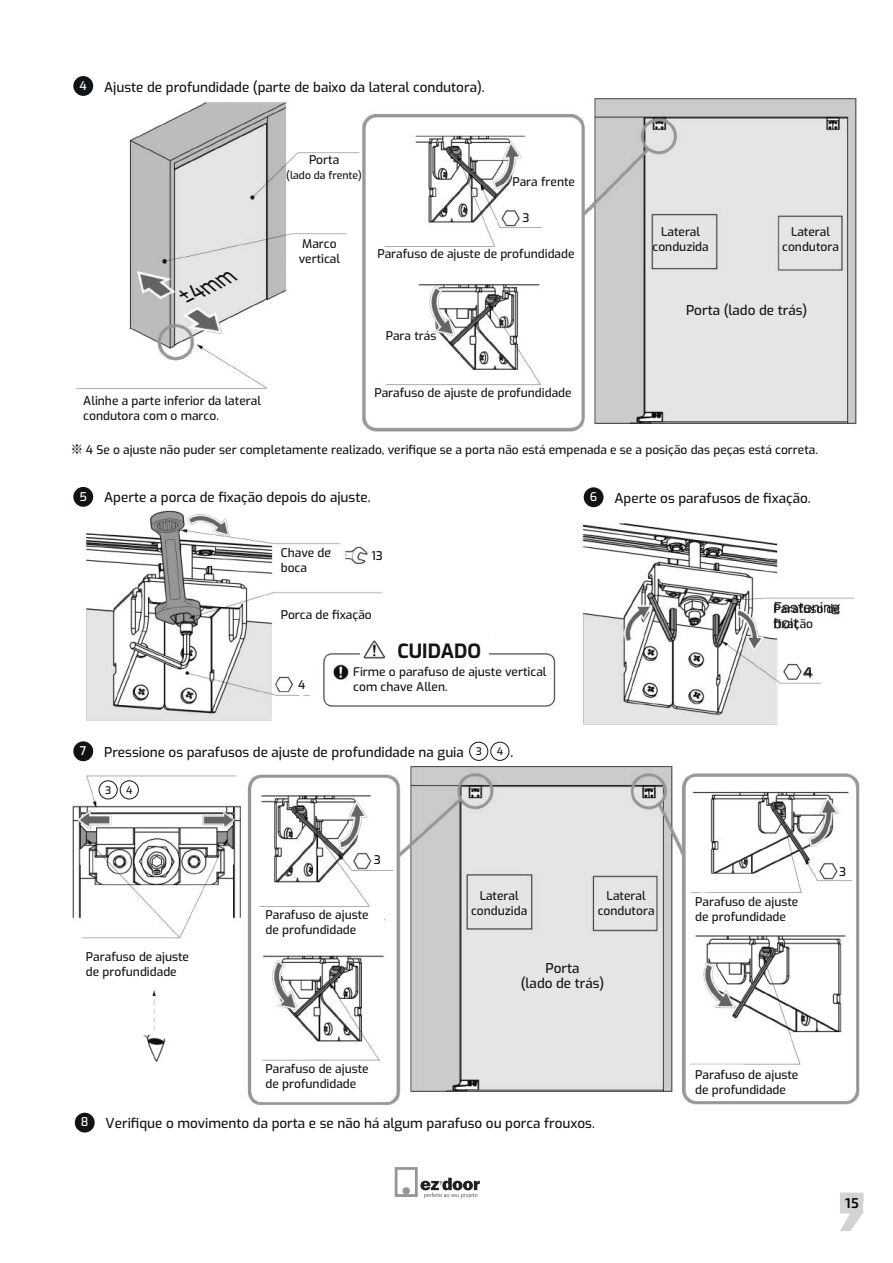
<style>
.page{position:relative;width:893px;height:1263px;background:#fff}
.page>*{position:absolute;margin:0;border:0;box-sizing:border-box;transform-origin:0 0}
.t1{font:italic 22.35px "Exo";color:#111416;scale:.83 1}
.t2{font:19.5px "Exo";color:#111416}
.t3{font:600 14.25px "Exo 2";color:#000001}
.t4{font:13.5px/15px "Exo";color:#111416;text-align:center}
.t5{font:12px/15px "Exo";color:#111416}
.t6{font:12px "Exo";color:#fff}
.t7{font:10.5px "Exo";color:#111416}
</style>
<div class="page">
<img style="left:72px;top:76px;width:788px;height:1111px">
<svg style="left:395px;top:1167px;width:85px;height:31px"></svg>
<div style="left:403px;top:1187px;width:7px;height:7px;background:#939598;border-radius:50%"></div>
<div style="left:73px;top:76px;width:20px;height:20px;background:#111416;border-radius:50%"></div>
<div style="left:73px;top:487px;width:20px;height:20px;background:#111416;border-radius:50%"></div>
<div style="left:73px;top:741px;width:20px;height:20px;background:#111416;border-radius:50%"></div>
<div style="left:75px;top:1113px;width:20px;height:19px;background:#111416;border-radius:50%"></div>
<div style="left:584px;top:487px;width:19px;height:20px;background:#111416;border-radius:50%"></div>
<div style="left:470px;top:742px;width:18px;height:18px;background:#fff;border-radius:50%"></div>
<div style="left:469px;top:742px;width:19px;height:19px;border:1px solid #111416;border-radius:50%"></div>
<div style="left:491px;top:742px;width:18px;height:18px;background:#fff;border-radius:50%"></div>
<div style="left:490px;top:742px;width:19px;height:19px;border:1px solid #111416;border-radius:50%"></div>
<div style="left:99px;top:781px;width:18px;height:18px;background:#fff;border-radius:50%"></div>
<div style="left:99px;top:780px;width:19px;height:19px;border:1px solid #111416;border-radius:50%"></div>
<div style="left:120px;top:781px;width:18px;height:18px;background:#fff;border-radius:50%"></div>
<div style="left:120px;top:780px;width:19px;height:19px;border:1px solid #111416;border-radius:50%"></div>
<svg style="left:840px;top:1192px;width:24px;height:39px"></svg>
<p class="t6" style="left:80px;top:77px;width:9px">4</p>
<p class="t4" style="left:104px;top:79px;width:382px">Ajuste de profundidade (parte de baixo da lateral condutora).</p>
<p class="t5" style="left:309px;top:151px;width:32px">Porta</p>
<p class="t7" style="left:286px;top:167px;width:77px">(lado da frente)</p>
<p class="t5" style="left:512px;top:174px;width:64px">Para frente</p>
<p class="t5" style="left:522px;top:210px;width:8px">3</p>
<h1 class="t1" style="left:177px;top:284px;width:71px;rotate:-27deg">±4mm</h1>
<p class="t5" style="left:299px;top:236px;width:43px">Marco vertical</p>
<p class="t5" style="left:377px;top:246px;width:199px">Parafuso de ajuste de profundidade</p>
<p class="t5" style="left:386px;top:327px;width:52px">Para trás</p>
<p class="t5" style="left:652px;top:223px;width:58px;text-align:center">Lateral conduzida</p>
<p class="t5" style="left:782px;top:223px;width:58px;text-align:center">Lateral condutora</p>
<p class="t4" style="left:686px;top:301px;width:123px">Porta (lado de trás)</p>
<p class="t5" style="left:374px;top:385px;width:199px">Parafuso de ajuste de profundidade</p>
<p class="t5" style="left:83px;top:393px;width:179px">Alinhe a parte inferior da lateral condutora com o marco.</p>
<p class="t5" style="left:86px;top:441px;width:734px">4 Se o ajuste não puder ser completamente realizado, verifique se a porta não está empenada e se a posição das peças está correta.</p>
<p class="t6" style="left:80px;top:487px;width:9px">5</p>
<p class="t4" style="left:104px;top:489px;width:268px">Aperte a porca de fixação depois do ajuste.</p>
<p class="t5" style="left:281px;top:545px;width:52px">Chave de boca</p>
<p class="t5" style="left:281px;top:606px;width:93px">Porca de fixação</p>
<p class="t5" style="left:371px;top:548px;width:13px">13</p>
<h2 class="t2" style="left:397px;top:637px;width:85px">CUIDADO</h2>
<p class="t5" style="left:298px;top:676px;width:9px">4</p>
<p class="t5" style="left:353px;top:664px;width:195px">Firme o parafuso de ajuste vertical com chave Allen.</p>
<p class="t6" style="left:80px;top:742px;width:8px">7</p>
<p class="t4" style="left:104px;top:744px;width:361px">Pressione os parafusos de ajuste de profundidade na guia</p>
<p class="t4" style="left:511px;top:744px;width:4px">.</p>
<p class="t7" style="left:476px;top:743px;width:8px">3</p>
<p class="t7" style="left:497px;top:743px;width:8px">4</p>
<p class="t7" style="left:105px;top:782px;width:8px">3</p>
<p class="t7" style="left:126px;top:782px;width:8px">4</p>
<p class="t5" style="left:374px;top:852px;width:8px">3</p>
<p class="t6" style="left:590px;top:488px;width:9px">6</p>
<p class="t4" style="left:614px;top:490px;width:198px">Aperte os parafusos de fixação.</p>
<p class="t5" style="left:773px;top:600px;width:68px">Parafuso de fixação</p>
<p class="t5" style="left:805px;top:664px;width:9px">4</p>
<p class="t5" style="left:839px;top:864px;width:8px">3</p>
<p class="t5" style="left:86px;top:948px;width:105px">Parafuso de ajuste de profundidade</p>
<p class="t5" style="left:266px;top:907px;width:105px">Parafuso de ajuste de profundidade</p>
<p class="t5" style="left:266px;top:1061px;width:105px">Parafuso de ajuste de profundidade</p>
<p class="t5" style="left:471px;top:887px;width:58px;text-align:center">Lateral conduzida</p>
<p class="t5" style="left:598px;top:887px;width:58px;text-align:center">Lateral condutora</p>
<p class="t4" style="left:521px;top:960px;width:85px">Porta<br>(lado de trás)</p>
<p class="t6" style="left:81px;top:1113px;width:9px">8</p>
<p class="t4" style="left:106px;top:1115px;width:491px">Verifique o movimento da porta e se não há algum parafuso ou porca frouxos.</p>
<p class="t5" style="left:695px;top:894px;width:105px">Parafuso de ajuste de profundidade</p>
<p class="t5" style="left:695px;top:1067px;width:105px">Parafuso de ajuste de profundidade</p>
<p class="t3" style="left:845px;top:1195px;width:15px">15</p>
</div>
